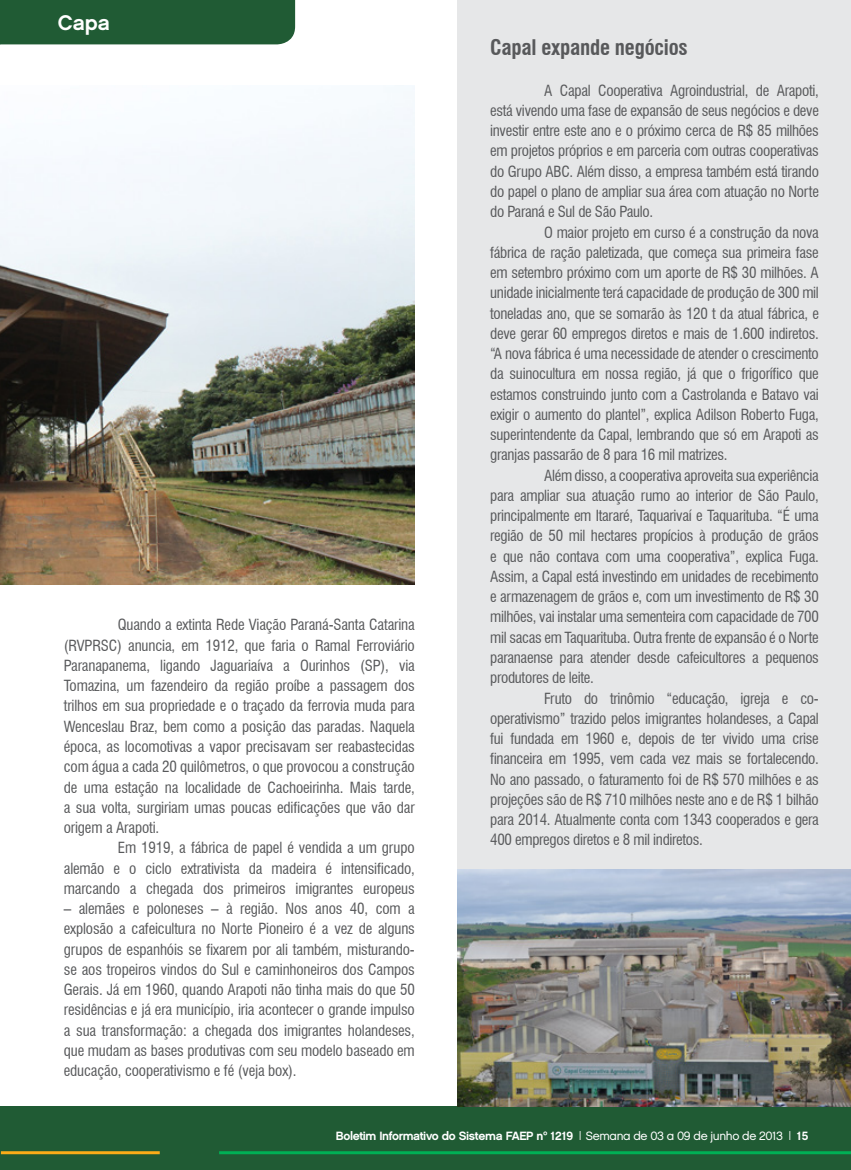
<style>
.page{position:relative;width:851px;height:1170px;background:#fff}
.page>*{position:absolute;margin:0;border:0;box-sizing:border-box;transform-origin:0 0}
.t1{font:700 condensed 21px "Swiss 721 BT";letter-spacing:-.01em;color:#58595b}
.t2{font:21px "Chalet New York Nineteen Sixty";color:#fff}
.t3{font:condensed 15px/20.2px "Swiss 721 BT";letter-spacing:-.02em;color:#58595b;text-align:justify}
.t4{font:12px "Chalet New York Nineteen Sixty";letter-spacing:-.03em;color:#fff}
.s1{font-family:"Chalet London Nineteen Eighty"}
</style>
<div class="page">
<div style="left:0;top:1106px;width:850px;height:63px;background:#205b34"></div>
<hr style="left:1px;top:1151px;width:159px;height:3px;background:#fbac18">
<hr style="left:219px;top:1151px;width:631px;height:3px;background:#00b055">
<div style="left:457px;top:0;width:393px;height:1106px;background:#e6e7e8"></div>
<div style="left:0;top:0;width:295px;height:44px;background:#205b34"></div>
<img style="left:0;top:85px;width:415px;height:500px">
<img style="left:457px;top:869px;width:393px;height:237px">
<p class="t2" style="left:58px;top:10px;width:54px">Capa</p>
<p class="t3" style="left:64px;top:614px;width:352px;text-indent:54px">Quando a extinta Rede Viação Paraná-Santa Catarina (RVPRSC) anuncia, em 1912, que faria o Ramal Ferroviário Paranapanema, ligando Jaguariaíva a Ourinhos (SP), via Tomazina, um fazendeiro da região proíbe a passagem dos trilhos em sua propriedade e o traçado da ferrovia muda para Wenceslau Braz, bem como a posição das paradas. Naquela época, as locomotivas a vapor precisavam ser reabastecidas com água a cada 20 quilômetros, o que provocou a construção de uma estação na localidade de Cachoeirinha. Mais tarde, a sua volta, surgiriam umas poucas edificações que vão dar origem a Arapoti.</p>
<p class="t3" style="left:64px;top:837px;width:352px;text-indent:54px">Em 1919, a fábrica de papel é vendida a um grupo alemão e o ciclo extrativista da madeira é intensificado, marcando a chegada dos primeiros imigrantes europeus</p>
<p class="t3" style="left:64px;top:898px;width:352px">– alemães e poloneses – à região. Nos anos 40, com a explosão a cafeicultura no Norte Pioneiro é a vez de alguns grupos de espanhóis se fixarem por ali também, misturando&shy;se aos tropeiros vindos do Sul e caminhoneiros dos Campos Gerais. Já em 1960, quando Arapoti não tinha mais do que 50 residências e já era município, iria acontecer o grande impulso a sua transformação: a chegada dos imigrantes holandeses, que mudam as bases produtivas com seu modelo baseado em educação, cooperativismo e fé (veja box).</p>
<p class="t1" style="left:490px;top:35px;width:199px">Capal expande negócios</p>
<p class="t3" style="left:490px;top:80px;width:330px;text-indent:54px">A Capal Cooperativa Agroindustrial, de Arapoti, está vivendo uma fase de expansão de seus negócios e deve investir entre este ano e o próximo cerca de R$ 85 milhões em projetos próprios e em parceria com outras cooperativas do Grupo ABC. Além disso, a empresa também está tirando do papel o plano de ampliar sua área com atuação no Norte do Paraná e Sul de São Paulo.</p>
<p class="t3" style="left:490px;top:222px;width:330px;text-indent:54px">O maior projeto em curso é a construção da nova fábrica de ração paletizada, que começa sua primeira fase em setembro próximo com um aporte de R$ 30 milhões. A unidade inicialmente terá capacidade de produção de 300 mil toneladas ano, que se somarão às 120 t da atual fábrica, e deve gerar 60 empregos diretos e mais de 1.600 indiretos. “A nova fábrica é uma necessidade de atender o crescimento da suinocultura em nossa região, já que o frigorífico que estamos construindo junto com a Castrolanda e Batavo vai exigir o aumento do plantel”, explica Adilson Roberto Fuga, superintendente da Capal, lembrando que só em Arapoti as granjas passarão de 8 para 16 mil matrizes.</p>
<p class="t3" style="left:490px;top:465px;width:330px;text-indent:54px">Além disso, a cooperativa aproveita sua experiência para ampliar sua atuação rumo ao interior de São Paulo, principalmente em Itararé, Taquarivaí e Taquarituba. “É uma região de 50 mil hectares propícios à produção de grãos e que não contava com uma cooperativa”, explica Fuga.<br>Assim, a Capal está investindo em unidades de recebimento e armazenagem de grãos e, com um investimento de R$ 30 milhões, vai instalar uma sementeira com capacidade de 700 mil sacas em Taquarituba. Outra frente de expansão é o Norte paranaense para atender desde cafeicultores a pequenos produtores de leite.</p>
<p class="t3" style="left:490px;top:688px;width:330px;text-indent:54px">Fruto do trinômio “educação, igreja e co&shy;operativismo” trazido pelos imigrantes holandeses, a Capal fui fundada em 1960 e, depois de ter vivido uma crise financeira em 1995, vem cada vez mais se fortalecendo.<br>No ano passado, o faturamento foi de R$ 570 milhões e as projeções são de R$ 710 milhões neste ano e de R$ 1 bilhão para 2014. Atualmente conta com 1343 cooperados e gera 400 empregos diretos e 8 mil indiretos.</p>
<p class="t4" style="left:336px;top:1128px;width:474px">Boletim Informativo do Sistema FAEP nº 1219 | <span class="s1">Semana de 03 a 09 de junho de 2013</span> | 15</p>
</div>
